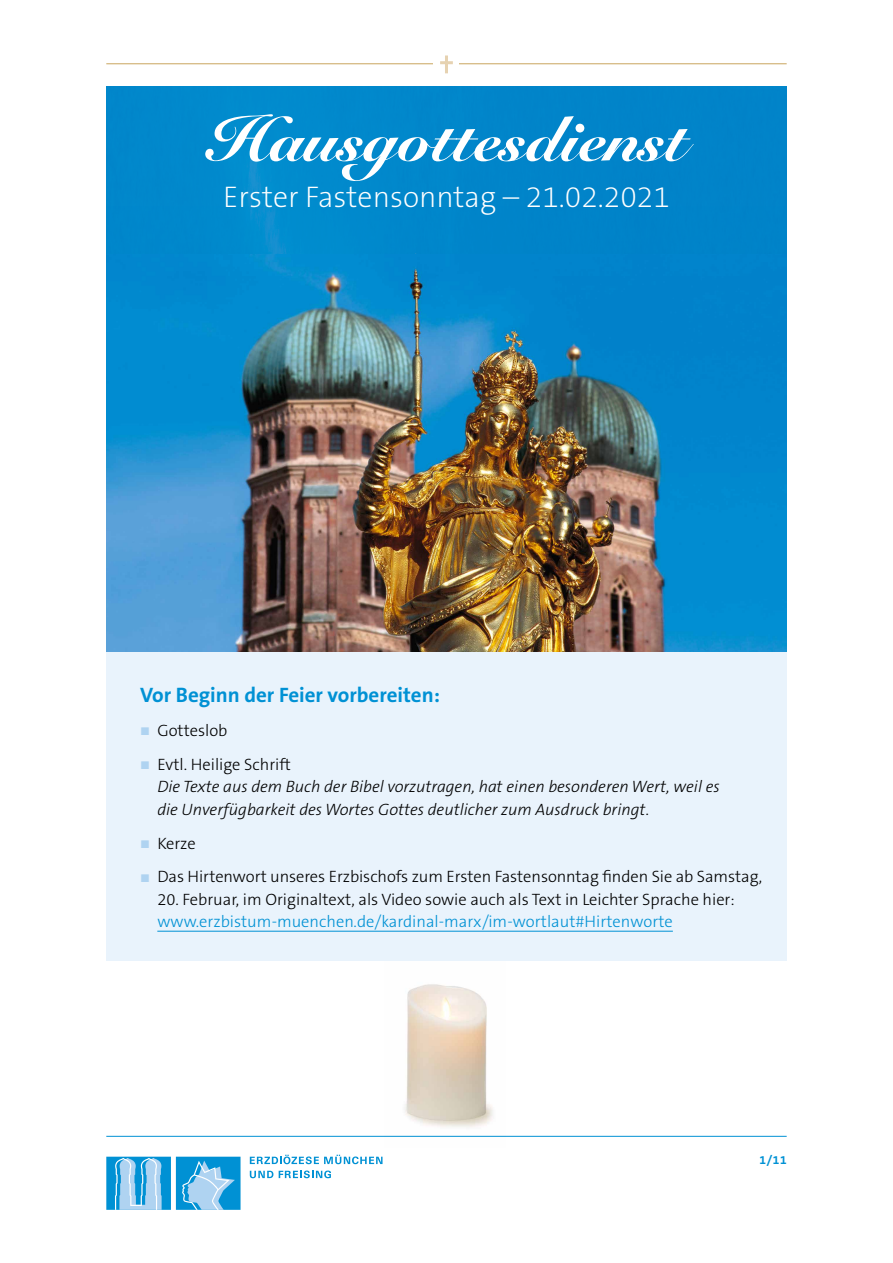
<style>
.page{position:relative;width:893px;height:1263px;background:#fff}
.page>*{position:absolute;margin:0;border:0;box-sizing:border-box;transform-origin:0 0}
.t1{font:900 63px "Snell Roundhand";color:#fff}
.t2{font:200 30px "The Sans B W2";color:#fff}
.t3{font:700 21px "The Sans B W7";color:#0091d4}
.t4{font:300 16.5px "The Sans B W3";letter-spacing:-.005em;color:#000}
.t5{font:italic 300 16.5px/22.5px "The Sans B W3";color:#000}
.t6{font:300 16.5px "The Sans B W3";color:#0091d4}
.t7{font:700 12px "The Sans B W7";color:#0091d4}
.s1{font-family:"Arial";font-weight:400;color:#afd3f1}
.s2{font-family:"Arial";font-weight:400;font-style:normal;color:#afd3f1}
.s3{font-style:normal}
</style>
<div class="page">
<hr style="left:106px;top:63px;width:681px;height:1px;background:#caa55e">
<hr style="left:106px;top:1136px;width:681px;height:1px;background:#0091d4">
<svg style="left:250px;top:1155px;width:132px;height:9px"></svg>
<svg style="left:250px;top:1171px;width:23px;height:7px"></svg>
<svg style="left:279px;top:1170px;width:52px;height:8px"></svg>
<div style="left:106px;top:1157px;width:65px;height:53px;background:#0091d4"></div>
<svg style="left:115px;top:1158px;width:47px;height:52px"></svg>
<div style="left:176px;top:1157px;width:65px;height:53px;background:#0091d4"></div>
<svg style="left:182px;top:1160px;width:53px;height:50px"></svg>
<div style="left:433px;top:47px;width:26px;height:40px;background:#fff"></div>
<svg style="left:440px;top:61px;width:13px;height:3px"></svg>
<hr style="left:445px;top:55px;width:3px;height:18px;background:#e6d2b1">
<img style="left:106px;top:253px;width:681px;height:400px">
<div style="left:106px;top:86px;width:681px;height:167px;background:#0186ca"></div>
<div style="left:106px;top:653px;width:681px;height:308px;background:#e9f3fc"></div>
<hr style="left:157px;top:931px;width:516px;height:1px;background:#0091d4">
<img style="left:384px;top:984px;width:122px;height:153px">
<h1 class="t1" style="left:207px;top:102px;width:481px">Hausgottesdienst</h1>
<h2 class="t2" style="left:223px;top:178px;width:448px">Erster Fastensonntag – 21.02.2021</h2>
<p class="t3" style="left:140px;top:682px;width:301px">Vor Beginn der Feier vorbereiten:</p>
<p class="t4" style="left:140px;top:720px;width:89px"><span class="s1">■</span> Gotteslob</p>
<p class="t5" style="left:157px;top:753px;width:564px;text-indent:-17px"><span class="s2">■</span> <span class="s3">Evtl. Heilige Schrift<br></span>Die Texte aus dem Buch der Bibel vorzutragen, hat einen besonderen Wert, weil es die Unverfügbarkeit des Wortes Gottes deutlicher zum Ausdruck bringt.</p>
<p class="t4" style="left:140px;top:832px;width:57px"><span class="s1">■</span> Kerze</p>
<p class="t4" style="left:140px;top:866px;width:623px"><span class="s1">■</span> Das Hirtenwort unseres Erzbischofs zum Ersten Fastensonntag finden Sie ab Samstag,</p>
<p class="t4" style="left:157px;top:889px;width:579px">20. Februar, im Originaltext, als Video sowie auch als Text in Leichter Sprache hier:</p>
<p class="t6" style="left:157px;top:911px;width:517px">www.erzbistum-muenchen.de/kardinal-marx/im-wortlaut#Hirtenworte</p>
<p class="t7" style="left:759px;top:1152px;width:29px">1/11</p>
</div>
